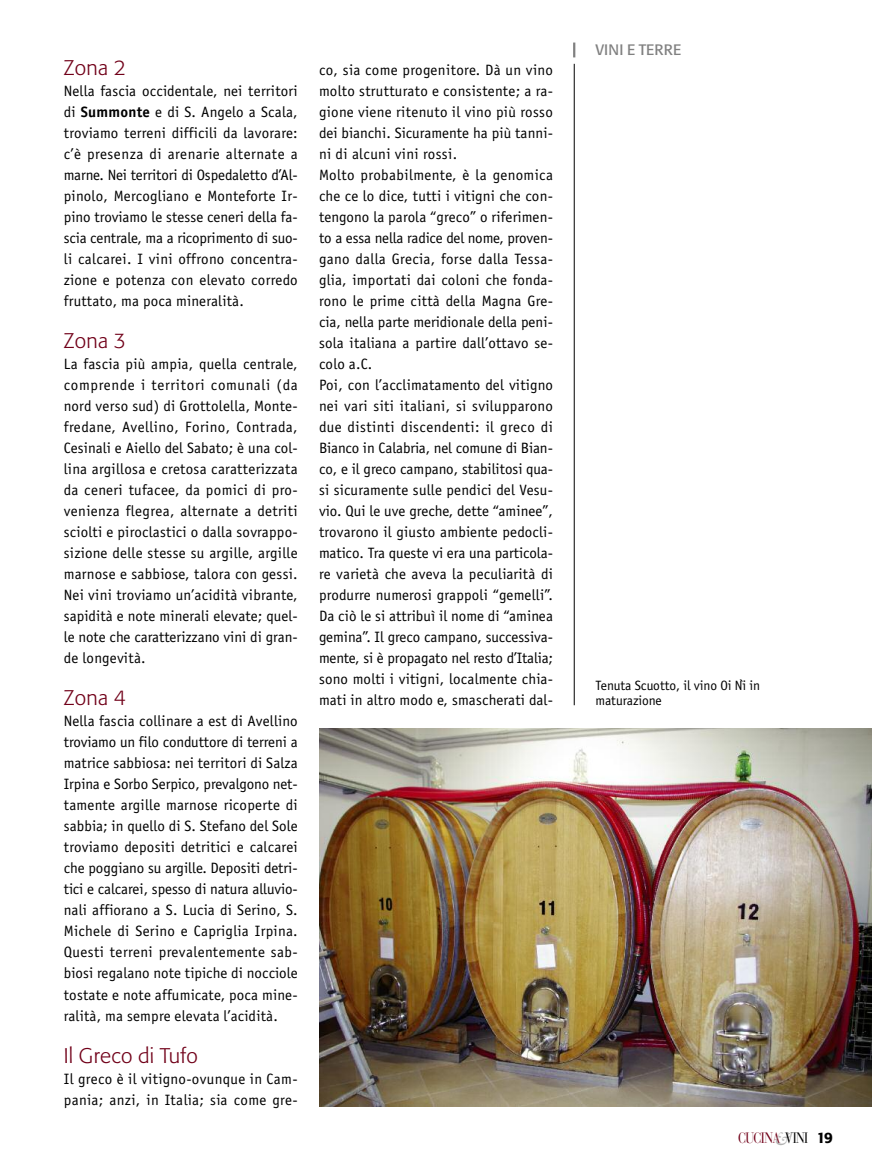
<style>
.page{position:relative;width:872px;height:1170px;background:#fff}
.page>*{position:absolute;margin:0;border:0;box-sizing:border-box;transform-origin:0 0}
.t1{font:300 21px "Formata";letter-spacing:.015em;color:#710019}
.t2{font:15px/21px "Officina Sans";letter-spacing:.015em;color:#000;text-align:justify}
.t3{font:15px "Bauer Bodoni";letter-spacing:-.055em;color:#710019;scale:.8 1}
.t4{font:15px "Formata";letter-spacing:.02em;color:#808080}
.t5{font:13.5px/15px "Officina Sans";color:#000}
.s1{font-weight:700}
.s2{font-family:"Lucida Grande"}
.s3{font-family:"New Baskerville";font-style:italic;font-size:18px;color:#b3b3b3}
.s4{color:#000}
.s5{font-family:"Formata";font-weight:500;color:#000}
</style>
<div class="page">
<svg style="left:573px;top:43px;width:2px;height:14px"></svg>
<hr style="left:574px;top:64px;width:1px;height:641px;background:#000">
<img style="left:319px;top:728px;width:553px;height:378px">
<h1 class="t1" style="left:64px;top:59px;width:64px">Zona 2</h1>
<p class="t2" style="left:64px;top:82px;width:235px">Nella fascia occidentale, nei territori di <span class="s1">Summonte</span> e di S. Angelo a Scala, troviamo terreni difficili da lavorare: c’è presenza di arenarie alternate a marne. Nei territori di Ospedaletto d’Al&shy;pinolo, Mercogliano e Monteforte Ir&shy;pino troviamo le stesse ceneri della fa&shy;scia centrale, ma a ricoprimento di suo&shy;li calcarei. I vini offrono concentra&shy;zione e potenza con elevato corredo fruttato, ma poca mineralità.</p>
<h1 class="t1" style="left:64px;top:332px;width:64px">Zona 3</h1>
<p class="t2" style="left:64px;top:355px;width:235px">La fascia più ampia, quella centrale, comprende i territori comunali (da nord verso sud) di Grottolella, Monte&shy;fredane, Avellino, Forino, Contrada, Cesinali e Aiello del Sabato; è una col&shy;lina argillosa e cretosa caratterizzata da ceneri tufacee, da pomici di pro&shy;venienza flegrea, alternate a detriti sciolti e piroclastici o dalla sovrappo&shy;sizione delle stesse su argille, argille marnose e sabbiose, talora con gessi.<br>Nei vini troviamo un’acidità vibrante, sapidità e note minerali elevate; quel&shy;le note che caratterizzano vini di gran&shy;de longevità.</p>
<h1 class="t1" style="left:64px;top:689px;width:64px">Zona 4</h1>
<p class="t2" style="left:64px;top:712px;width:235px">Nella fascia collinare a est di Avellino troviamo un filo conduttore di terreni a matrice sabbiosa: nei territori di Salza Irpina e Sorbo Serpico, prevalgono net&shy;tamente argille marnose ricoperte di sabbia; in quello di S. Stefano del Sole troviamo depositi detritici e calcarei che poggiano su argille. Depositi detri&shy;tici e calcarei, spesso di natura alluvio&shy;nali affiorano a S. Lucia di Serino, S.<br>Michele di Serino e Capriglia Irpina.<br>Questi terreni prevalentemente sab&shy;biosi regalano note tipiche di nocciole tostate e note affumicate, poca mine&shy;ralità, ma sempre elevata l’acidità.</p>
<h1 class="t1" style="left:64px;top:1046px;width:136px">Il Greco di Tufo</h1>
<p class="t2" style="left:64px;top:1069px;width:235px">Il greco è il vitigno-ovunque in Cam&shy;pania; anzi, in Italia; sia come gre-</p>
<p class="t2" style="left:319px;top:60px;width:235px;text-align:left">co, sia come progenitore. Dà un vino molto strutturato e consistente; a ra&shy;gione viene ritenuto il vino più rosso dei bianchi. Sicuramente ha più tanni&shy;ni di alcuni vini rossi.<br>Molto probabilmente, è la genomica che ce lo dice, tutti i vitigni che con&shy;tengono la parola “greco” o riferimen&shy;to a essa nella radice del nome, proven&shy;gano dalla Grecia, forse dalla Tessa&shy;glia, importati dai coloni che fonda&shy;rono le prime città della Magna Gre&shy;cia, nella parte meridionale della peni&shy;sola italiana a partire dall’ottavo se&shy;colo a.C.<br>Poi, con l’acclimatamento del vitigno nei vari siti italiani, si svilupparono due distinti discendenti: il greco di Bianco in Calabria, nel comune di Bian&shy;co, e il greco campano, stabilitosi qua&shy;si sicuramente sulle pendici del Vesu&shy;vio. Qui le uve greche, dette “aminee”, trovarono il giusto ambiente pedocli&shy;matico. Tra queste vi era una particola&shy;re varietà che aveva la peculiarità di produrre numerosi grappoli “gemelli”.<br>Da ciò le si attribuì il nome di “aminea gemina”. Il greco campano, successiva&shy;mente, si è propagato nel resto d’Italia; sono molti i vitigni, localmente chia&shy;mati in altro modo e, smascherati dal-</p>
<p class="t4" style="left:595px;top:44px;width:87px">VINI E TERRE</p>
<p class="t5" style="left:595px;top:678px;width:166px">Tenuta Scuotto, il vino Oi Ni<span class="s2">̀</span>in maturazione</p>
<p class="t3" style="left:738px;top:1132px;width:120px">CUCINA<span class="s3">&amp;</span><span class="s4">VINI</span> <span class="s5">19</span></p>
</div>
